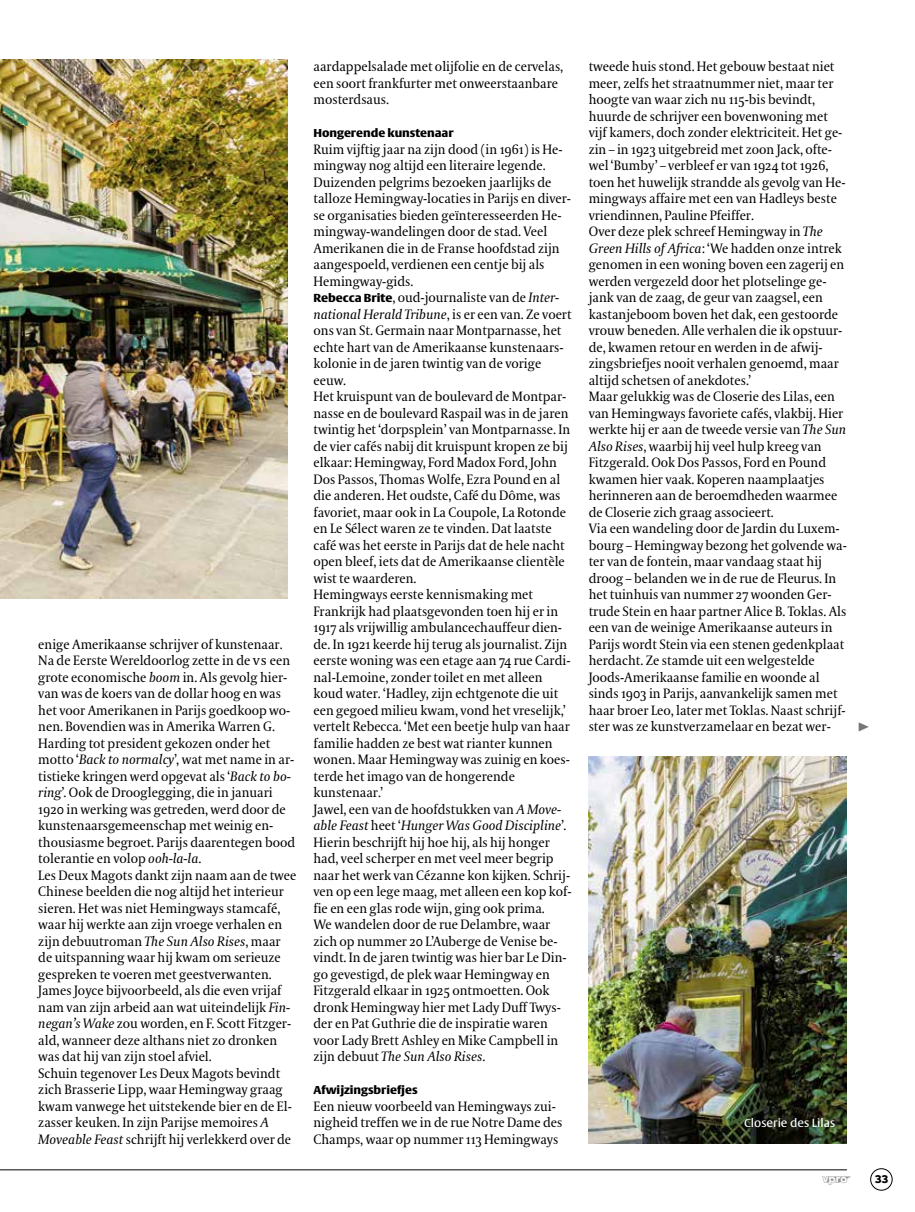
<style>
.page{position:relative;width:915px;height:1212px;background:#fff}
.page>*{position:absolute;margin:0;border:0;box-sizing:border-box;transform-origin:0 0}
.t1{font:13.5px/16.5px "VPRO Coranto";color:#000}
.t2{font:700 12px "VPRO Thonik";color:#000}
.t3{font:11.4px "VPRO Vesta";color:#fff}
.t4{font:700 11.25px "VPRO Vesta";color:#000}
.s1{font-family:"VPRO Coranto SC"}
.s2{font-style:italic}
.s3{font-family:"VPRO Vesta";font-weight:700;font-size:11.4px}
.s4{color:#939393}
</style>
<div class="page">
<hr style="left:0;top:1169px;width:846px;height:1px;background:#000">
<div style="left:870px;top:1168px;width:22px;height:22px;border:1px solid #000;border-radius:50%"></div>
<img style="left:0;top:60px;width:287px;height:538px">
<img style="left:588px;top:757px;width:258px;height:387px">
<p class="t1" style="left:38px;top:636px;width:259px">enige Amerikaanse schrijver of kunstenaar.<br>Na de Eerste Wereldoorlog zette in de <span class="s1">vs</span> een grote economische <span class="s2">boom</span> in. Als gevolg hier&shy;van was de koers van de dollar hoog en was het voor Amerikanen in Parijs goedkoop wo&shy;nen. Bovendien was in Amerika Warren G.<br>Harding tot president gekozen onder het motto ‘<span class="s2">Back to normalcy</span>’, wat met name in ar&shy;tistieke kringen werd opgevat als ‘<span class="s2">Back to bo&shy;ring</span>’. Ook de Drooglegging, die in januari 1920 in werking was getreden, werd door de kunstenaarsgemeenschap met weinig en&shy;thousiasme begroet. Parijs daarentegen bood tolerantie en volop <span class="s2">ooh-la-la</span>.<br>Les Deux Magots dankt zijn naam aan de twee Chinese beelden die nog altijd het interieur sieren. Het was niet Hemingways stamcafé, waar hij werkte aan zijn vroege verhalen en zijn debuutroman <span class="s2">The Sun Also Rises</span>, maar de uitspanning waar hij kwam om serieuze gespreken te voeren met geestverwanten.<br>James Joyce bijvoorbeeld, als die even vrijaf nam van zijn arbeid aan wat uiteindelijk <span class="s2">Fin&shy;negan’s Wake</span> zou worden, en F. Scott Fitzger&shy;ald, wanneer deze althans niet zo dronken was dat hij van zijn stoel afviel.<br>Schuin tegenover Les Deux Magots bevindt zich Brasserie Lipp, waar Hemingway graag kwam vanwege het uitstekende bier en de El&shy;zasser keuken. In zijn Parijse memoires <span class="s2">A Moveable Feast</span> schrijft hij verlekkerd over de</p>
<p class="t1" style="left:313px;top:58px;width:251px">aardappelsalade met olijfolie en de cervelas, een soort frankfurter met onweerstaanbare mosterdsaus.</p>
<p class="t4" style="left:313px;top:128px;width:142px">Hongerende kunstenaar</p>
<p class="t1" style="left:313px;top:141px;width:259px">Ruim vijftig jaar na zijn dood (in 1961) is He&shy;mingway nog altijd een literaire legende.<br>Duizenden pelgrims bezoeken jaarlijks de talloze Hemingway-locaties in Parijs en diver&shy;se organisaties bieden geïnteresseerden He&shy;mingway-wandelingen door de stad. Veel Amerikanen die in de Franse hoofdstad zijn aangespoeld, verdienen een centje bij als Hemingway-gids.<br><span class="s3">Rebecca Brite</span>, oud-journaliste van de <span class="s2">Inter&shy;national Herald Tribune</span>, is er een van. Ze voert ons van St. Germain naar Montparnasse, het echte hart van de Amerikaanse kunstenaars&shy;kolonie in de jaren twintig van de vorige eeuw.<br>Het kruispunt van de boulevard de Montpar&shy;nasse en de boulevard Raspail was in de jaren twintig het ‘dorpsplein’ van Montparnasse. In de vier cafés nabij dit kruispunt kropen ze bij elkaar: Hemingway, Ford Madox Ford, John Dos Passos, Thomas Wolfe, Ezra Pound en al die anderen. Het oudste, Café du Dôme, was favoriet, maar ook in La Coupole, La Rotonde en Le Sélect waren ze te vinden. Dat laatste café was het eerste in Parijs dat de hele nacht open bleef, iets dat de Amerikaanse clientèle wist te waarderen.<br>Hemingways eerste kennismaking met Frankrijk had plaatsgevonden toen hij er in 1917 als vrijwillig ambulancechauffeur dien&shy;de. In 1921 keerde hij terug als journalist. Zijn eerste woning was een etage aan 74 rue Cardi&shy;nal-Lemoine, zonder toilet en met alleen koud water. ‘Hadley, zijn echtgenote die uit een gegoed milieu kwam, vond het vreselijk,’ vertelt Rebecca. ‘Met een beetje hulp van haar familie hadden ze best wat rianter kunnen wonen. Maar Hemingway was zuinig en koes&shy;terde het imago van de hongerende kunstenaar.’<br>Jawel, een van de hoofdstukken van <span class="s2">A Move&shy;able Feast</span> heet ‘<span class="s2">Hunger Was Good Discipline</span>’.<br>Hierin beschrijft hij hoe hij, als hij honger had, veel scherper en met veel meer begrip naar het werk van Cézanne kon kijken. Schrij&shy;ven op een lege maag, met alleen een kop kof&shy;fie en een glas rode wijn, ging ook prima.<br>We wandelen door de rue Delambre, waar zich op nummer 20 L’Auberge de Venise be&shy;vindt. In de jaren twintig was hier bar Le Din&shy;go gevestigd, de plek waar Hemingway en Fitzgerald elkaar in 1925 ontmoetten. Ook dronk Hemingway hier met Lady Duff Twys&shy;der en Pat Guthrie die de inspiratie waren voor Lady Brett Ashley en Mike Campbell in zijn debuut <span class="s2">The Sun Also Rises</span>.</p>
<p class="t4" style="left:313px;top:1085px;width:105px">Afwijzingsbriefjes</p>
<p class="t1" style="left:313px;top:1098px;width:250px">Een nieuw voorbeeld van Hemingways zui&shy;nigheid treffen we in de rue Notre Dame des<br>Champs, waar op nummer 113 Hemingways</p>
<p class="t1" style="left:588px;top:58px;width:259px">tweede huis stond. Het gebouw bestaat niet meer, zelfs het straatnummer niet, maar ter hoogte van waar zich nu 115-bis bevindt, huurde de schrijver een bovenwoning met vijf kamers, doch zonder elektriciteit. Het ge&shy;zin – in 1923 uitgebreid met zoon Jack, ofte&shy;wel ‘Bumby’ – verbleef er van 1924 tot 1926, toen het huwelijk strandde als gevolg van He&shy;mingways affaire met een van Hadleys beste vriendinnen, Pauline Pfeiffer.<br>Over deze plek schreef Hemingway in <span class="s2">The Green Hills of Africa</span>: ‘We hadden onze intrek genomen in een woning boven een zagerij en werden vergezeld door het plotselinge ge&shy;jank van de zaag, de geur van zaagsel, een kastanjeboom boven het dak, een gestoorde vrouw beneden. Alle verhalen die ik opstuur&shy;de, kwamen retour en werden in de afwij&shy;zingsbriefjes nooit verhalen genoemd, maar altijd schetsen of anekdotes.’<br>Maar gelukkig was de Closerie des Lilas, een van Hemingways favoriete cafés, vlakbij. Hier werkte hij er aan de tweede versie van <span class="s2">The Sun Also Rises</span>, waarbij hij veel hulp kreeg van Fitzgerald. Ook Dos Passos, Ford en Pound kwamen hier vaak. Koperen naamplaatjes herinneren aan de beroemdheden waarmee de Closerie zich graag associeert.<br>Via een wandeling door de Jardin du Luxem&shy;bourg – Hemingway bezong het golvende wa&shy;ter van de fontein, maar vandaag staat hij droog – belanden we in de rue de Fleurus. In het tuinhuis van nummer 27 woonden Ger&shy;trude Stein en haar partner Alice B. Toklas. Als een van de weinige Amerikaanse auteurs in Parijs wordt Stein via een stenen gedenkplaat herdacht. Ze stamde uit een welgestelde Joods-Amerikaanse familie en woonde al sinds 1903 in Parijs, aanvankelijk samen met haar broer Leo, later met Toklas. Naast schrijf&shy;ster was ze kunstverzamelaar en bezat wer-</p>
<p class="t3" style="left:743px;top:1118px;width:93px">Closerie des Lilas</p>
<p class="t2" style="left:821px;top:1172px;width:68px"><span class="s4">❖</span> 33</p>
</div>
